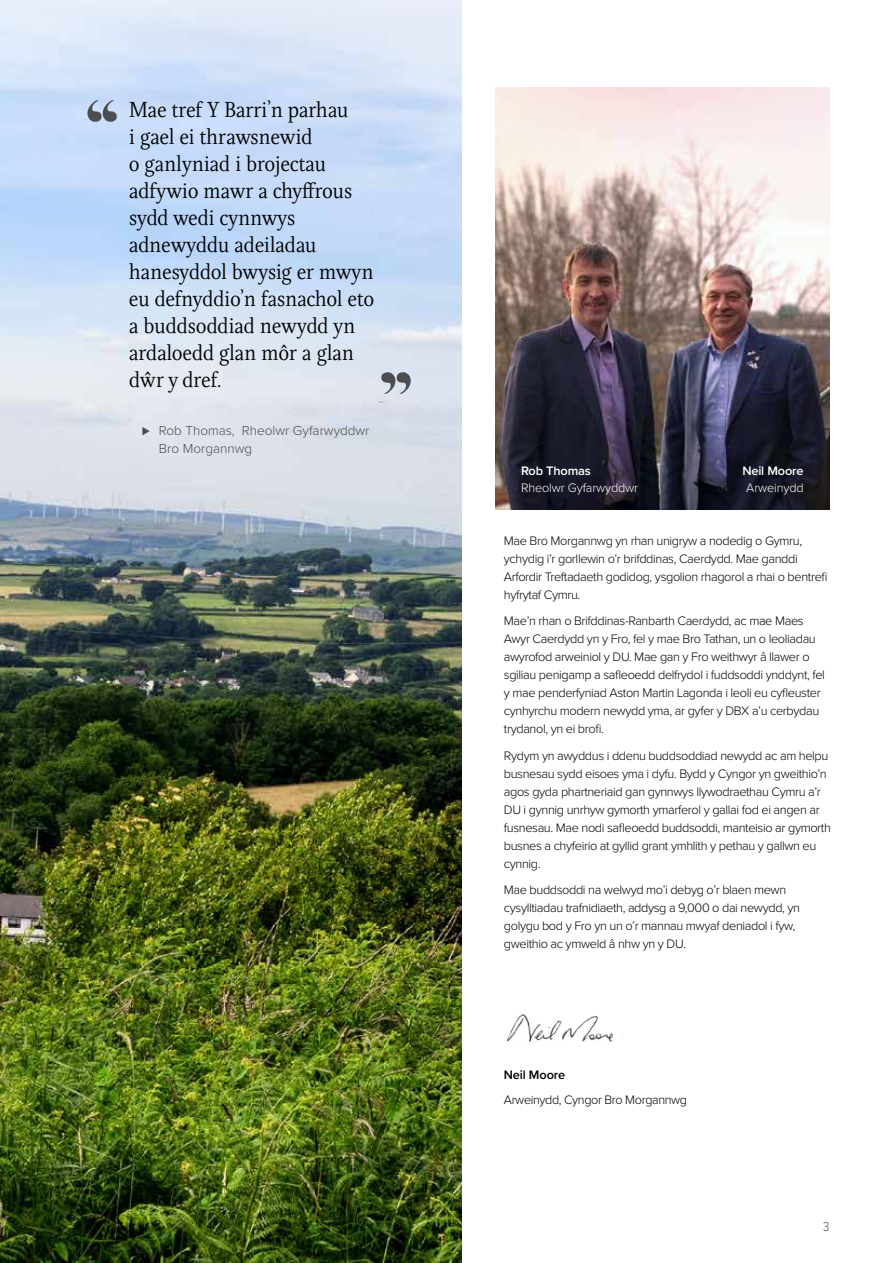
<style>
.page{position:relative;width:893px;height:1263px;background:#fff}
.page>*{position:absolute;margin:0;border:0;box-sizing:border-box;transform-origin:0 0}
.t1{font:22.5px/27px "Eskapade";color:#000}
.t2{font:300 13.5px/18px "Proxima Nova";color:#4d4d4f}
.t3{font:300 13.5px "Proxima Nova Cond";color:#4d4d4f}
.t4{font:300 12.75px/18px "Proxima Nova";letter-spacing:-.03em;color:#000}
.t5{font:300 12.75px "Proxima Nova";letter-spacing:-.01em;color:#fefefe}
.t6{font:600 12.75px "Proxima Nova";letter-spacing:-.01em;color:#fefefe}
.t7{font:600 12.75px "Proxima Nova";letter-spacing:-.01em;color:#000}
.s1{font-family:"Proxima Nova Cond"}
</style>
<div class="page">
<img style="left:0;top:0;width:461px;height:1263px">
<img style="left:495px;top:87px;width:334px;height:422px">
<svg style="left:87px;top:100px;width:31px;height:23px"></svg>
<svg style="left:380px;top:371px;width:31px;height:23px"></svg>
<img style="left:507px;top:1014px;width:107px;height:28px">
<p class="t1" style="left:129px;top:95px;width:246px">Mae tref Y Barri’n parhau<br>i gael ei thrawsnewid<br>o ganlyniad i brojectau adfywio mawr a chyffrous sydd wedi cynnwys adnewyddu adeiladau hanesyddol bwysig er mwyn eu defnyddio’n fasnachol eto a buddsoddiad newydd yn ardaloedd glan môr a glan dŵr y dref.</p>
<p class="t2" style="left:159px;top:421px;width:212px;text-indent:-17px"><span class="s1">⊲</span> Rob Thomas, Rheolwr Gyfarwyddwr<br>Bro Morgannwg</p>
<p class="t6" style="left:521px;top:461px;width:71px">Rob Thomas</p>
<p class="t5" style="left:521px;top:478px;width:119px">Rheolwr Gyfarwyddwr</p>
<p class="t6" style="left:742px;top:461px;width:63px">Neil Moore</p>
<p class="t5" style="left:746px;top:478px;width:59px">Arweinydd</p>
<p class="t4" style="left:504px;top:531px;width:325px">Mae Bro Morgannwg yn rhan unigryw a nodedig o Gymru, ychydig i’r gorllewin o’r brifddinas, Caerdydd. Mae ganddi Arfordir Treftadaeth godidog, ysgolion rhagorol a rhai o bentrefi hyfrytaf Cymru.</p>
<p class="t4" style="left:504px;top:611px;width:323px">Mae’n rhan o Brifddinas-Ranbarth Caerdydd, ac mae Maes Awyr Caerdydd yn y Fro, fel y mae Bro Tathan, un o leoliadau awyrofod arweiniol y DU. Mae gan y Fro weithwyr â llawer o sgiliau penigamp a safleoedd delfrydol i fuddsoddi ynddynt, fel y mae penderfyniad Aston Martin Lagonda i leoli eu cyfleuster cynhyrchu modern newydd yma, ar gyfer y DBX a’u cerbydau trydanol, yn ei brofi.</p>
<p class="t4" style="left:504px;top:746px;width:329px">Rydym yn awyddus i ddenu buddsoddiad newydd ac am helpu busnesau sydd eisoes yma i dyfu. Bydd y Cyngor yn gweithio’n agos gyda phartneriaid gan gynnwys llywodraethau Cymru a’r DU i gynnig unrhyw gymorth ymarferol y gallai fod ei angen ar fusnesau. Mae nodi safleoedd buddsoddi, manteisio ar gymorth busnes a chyfeirio at gyllid grant ymhlith y pethau y gallwn eu cynnig.</p>
<p class="t4" style="left:504px;top:880px;width:298px">Mae buddsoddi na welwyd mo’i debyg o’r blaen mewn cysylltiadau trafnidiaeth, addysg a 9,000 o dai newydd, yn golygu bod y Fro yn un o’r mannau mwyaf deniadol i fyw, gweithio ac ymweld â nhw yn y DU.</p>
<p class="t7" style="left:504px;top:1065px;width:63px">Neil Moore</p>
<p class="t4" style="left:504px;top:1090px;width:185px">Arweinydd, Cyngor Bro Morgannwg</p>
<p class="t3" style="left:823px;top:1217px;width:8px">3</p>
</div>
